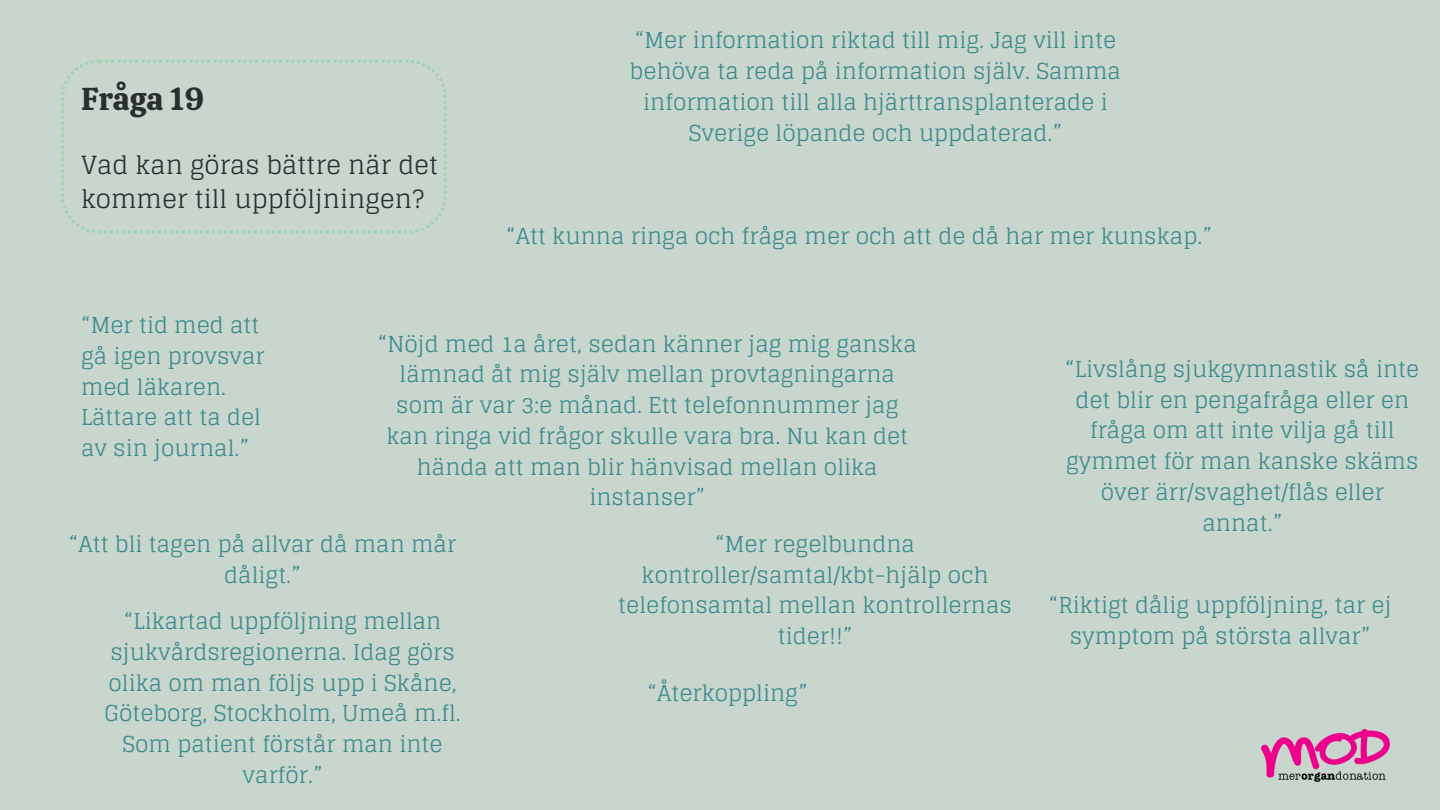
<style>
.page{position:relative;width:1440px;height:810px;background:#c9d6cd}
.page>*{position:absolute;margin:0;border:0;box-sizing:border-box;transform-origin:0 0}
.t1{font:31.5px "Calistoga";color:#2a2e30}
.t2{font:25px/34.5px "Glegoo";color:#2a2e30}
.t3{font:22px/30.8px "Glegoo";color:#3c8b8b;text-align:center}
</style>
<div class="page">
<img style="left:1262px;top:729px;width:127px;height:53px">
<svg style="left:61px;top:60px;width:385px;height:173px"></svg>
<h2 class="t1" style="left:81px;top:79px;width:125px">Fråga 19</h2>
<p class="t2" style="left:81px;top:148px;width:359px">Vad kan göras bättre när det kommer till uppföljningen?</p>
<p class="t3" style="left:630px;top:25px;width:493px">“Mer information riktad till mig. Jag vill inte behöva ta reda på information själv. Samma information till alla hjärttransplanterade i Sverige löpande och uppdaterad.”</p>
<p class="t3" style="left:506px;top:221px;width:707px">“Att kunna ringa och fråga mer och att de då har mer kunskap.”</p>
<p class="t3" style="left:81px;top:310px;width:185px;text-align:left">“Mer tid med att gå igen provsvar med läkaren.<br>Lättare att ta del av sin journal.”</p>
<p class="t3" style="left:378px;top:329px;width:541px">“Nöjd med 1a året, sedan känner jag mig ganska lämnad åt mig själv mellan provtagningarna som är var 3:e månad. Ett telefonnummer jag kan ringa vid frågor skulle vara bra. Nu kan det hända att man blir hänvisad mellan olika instanser”</p>
<p class="t3" style="left:618px;top:529px;width:395px">“Mer regelbundna kontroller/samtal/kbt-hjälp och telefonsamtal mellan kontrollernas tider!!”</p>
<p class="t3" style="left:69px;top:529px;width:389px">“Att bli tagen på allvar då man mår dåligt.”</p>
<p class="t3" style="left:104px;top:606px;width:358px">“Likartad uppföljning mellan sjukvårdsregionerna. Idag görs olika om man följs upp i Skåne,<br>Göteborg, Stockholm, Umeå m.fl.<br>Som patient förstår man inte varför.”</p>
<p class="t3" style="left:647px;top:678px;width:162px">“Återkoppling”</p>
<p class="t3" style="left:1065px;top:354px;width:356px">“Livslång sjukgymnastik så inte det blir en pengafråga eller en fråga om att inte vilja gå till gymmet för man kanske skäms över ärr/svaghet/flås eller annat.”</p>
<p class="t3" style="left:1049px;top:590px;width:344px">“Riktigt dålig uppföljning, tar ej symptom på största allvar”</p>
</div>
